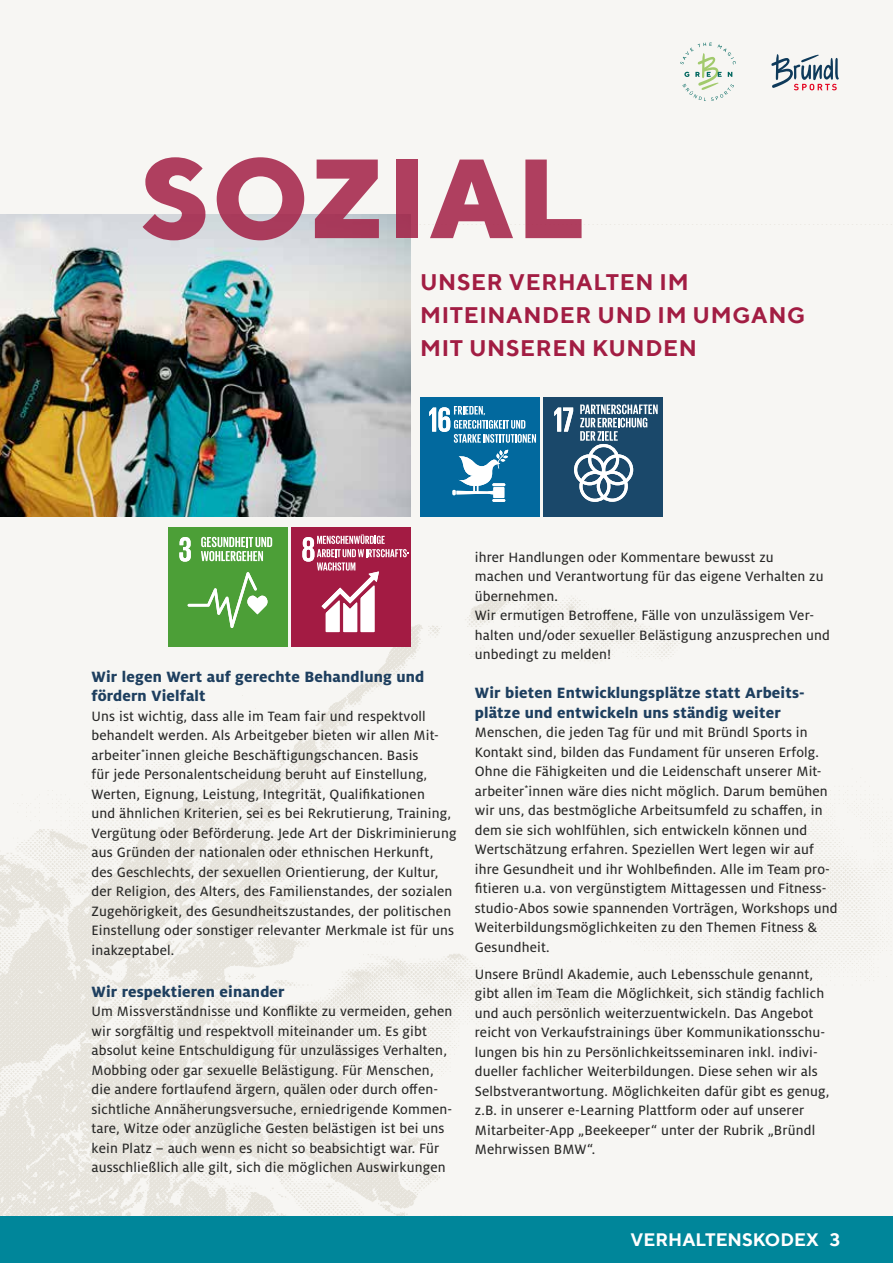
<style>
.page{position:relative;width:893px;height:1263px;background:#fff}
.page>*{position:absolute;margin:0;border:0;box-sizing:border-box;transform-origin:0 0}
.t1{font:800 112.2px "TT Norms";letter-spacing:.03em;color:#a21d43}
.t2{font:700 22.5px/33px "TT Norms";letter-spacing:.03em;color:#a21d43}
.t3{font:700 18px "TT Norms";color:#fff}
.t4{font:800 16.5px/19.5px "Milo Pro";letter-spacing:.01em;color:#1e3f5f}
.t5{font:15px/19.5px "Milo Pro Text";letter-spacing:.01em;color:#282827}
</style>
<div class="page">
<div style="left:0;top:0;width:893px;height:224px;background:#f7f6f3"></div>
<img style="left:0;top:224px;width:893px;height:992px">
<div style="left:0;top:1216px;width:893px;height:47px;background:#00869a"></div>
<img style="left:0;top:215px;width:410px;height:302px">
<div style="left:168px;top:527px;width:119px;height:119px;background:#4c9f37"></div>
<svg style="left:201px;top:537px;width:71px;height:24px"></svg>
<svg style="left:179px;top:537px;width:12px;height:25px"></svg>
<svg style="left:188px;top:572px;width:79px;height:56px"></svg>
<div style="left:291px;top:527px;width:119px;height:119px;background:#a31b43"></div>
<svg style="left:302px;top:534px;width:107px;height:98px"></svg>
<div style="left:420px;top:398px;width:119px;height:119px;background:#02699e"></div>
<svg style="left:429px;top:406px;width:107px;height:37px"></svg>
<svg style="left:452px;top:450px;width:56px;height:52px"></svg>
<div style="left:543px;top:398px;width:119px;height:119px;background:#1a486a"></div>
<svg style="left:554px;top:404px;width:104px;height:98px"></svg>
<svg style="left:771px;top:54px;width:68px;height:36px"></svg>
<svg style="left:680px;top:43px;width:56px;height:58px"></svg>
<h1 class="t1" style="left:140px;top:126px;width:445px">SOZIAL</h1>
<h2 class="t2" style="left:420px;top:265px;width:387px">UNSER VERHALTEN IM<br>MITEINANDER UND IM UMGANG<br>MIT UNSEREN KUNDEN</h2>
<p class="t4" style="left:92px;top:666px;width:334px">Wir legen Wert auf gerechte Behandlung und fördern Vielfalt</p>
<p class="t5" style="left:92px;top:706px;width:366px">Uns ist wichtig, dass alle im Team fair und respektvoll behandelt werden. Als Arbeitgeber bieten wir allen Mit&shy;arbeiter<sup>*</sup>innen gleiche Beschäftigungschancen. Basis<br>für jede Personalentscheidung beruht auf Einstellung, Werten, Eignung, Leistung, Integrität, Qualifikationen<br>und ähnlichen Kriterien, sei es bei Rekrutierung, Training, Vergütung oder Beförderung. Jede Art der Diskriminierung aus Gründen der nationalen oder ethnischen Herkunft, des Geschlechts, der sexuellen Orientierung, der Kultur, der Religion, des Alters, des Familienstandes, der sozialen Zugehörigkeit, des Gesundheitszustandes, der politischen Einstellung oder sonstiger relevanter Merkmale ist für uns inakzeptabel.</p>
<p class="t4" style="left:92px;top:981px;width:195px">Wir respektieren einander</p>
<p class="t5" style="left:92px;top:1002px;width:362px">Um Missverständnisse und Konflikte zu vermeiden, gehen wir sorgfältig und respektvoll miteinander um. Es gibt absolut keine Entschuldigung für unzulässiges Verhalten, Mobbing oder gar sexuelle Belästigung. Für Menschen, die andere fortlaufend ärgern, quälen oder durch offen&shy;sichtliche Annäherungsversuche, erniedrigende Kommen&shy;tare, Witze oder anzügliche Gesten belästigen ist bei uns kein Platz – auch wenn es nicht so beabsichtigt war. Für ausschließlich alle gilt, sich die möglichen Auswirkungen</p>
<p class="t5" style="left:475px;top:547px;width:357px">ihrer Handlungen oder Kommentare bewusst zu<br>machen und Verantwortung für das eigene Verhalten zu übernehmen.<br>Wir ermutigen Betroffene, Fälle von unzulässigem Ver&shy;halten und/oder sexueller Belästigung anzusprechen und unbedingt zu melden!</p>
<p class="t4" style="left:475px;top:683px;width:331px">Wir bieten Entwicklungsplätze statt Arbeits&shy;plätze und entwickeln uns ständig weiter</p>
<p class="t5" style="left:475px;top:723px;width:364px">Menschen, die jeden Tag für und mit Bründl Sports in Kontakt sind, bilden das Fundament für unseren Erfolg.<br>Ohne die Fähigkeiten und die Leidenschaft unserer Mit&shy;arbeiter<sup>*</sup>innen wäre dies nicht möglich. Darum bemühen wir uns, das bestmögliche Arbeitsumfeld zu schaffen, in dem sie sich wohlfühlen, sich entwickeln können und Wertschätzung erfahren. Speziellen Wert legen wir auf ihre Gesundheit und ihr Wohlbefinden. Alle im Team pro&shy;fitieren u.a. von vergünstigtem Mittagessen und Fitness&shy;studio-Abos sowie spannenden Vorträgen, Workshops und Weiterbildungsmöglichkeiten zu den Themen Fitness &amp; Gesundheit.</p>
<p class="t5" style="left:475px;top:964px;width:356px">Unsere Bründl Akademie, auch Lebensschule genannt, gibt allen im Team die Möglichkeit, sich ständig fachlich und auch persönlich weiterzuentwickeln. Das Angebot reicht von Verkaufstrainings über Kommunikationsschu&shy;lungen bis hin zu Persönlichkeitsseminaren inkl. indivi&shy;dueller fachlicher Weiterbildungen. Diese sehen wir als Selbstverantwortung. Möglichkeiten dafür gibt es genug, z.B. in unserer e-Learning Plattform oder auf unserer Mitarbeiter-App „Beekeeper“ unter der Rubrik „Bründl Mehrwissen BMW“.</p>
<p class="t3" style="left:631px;top:1228px;width:211px">VERHALTENSKODEX 3</p>
</div>
